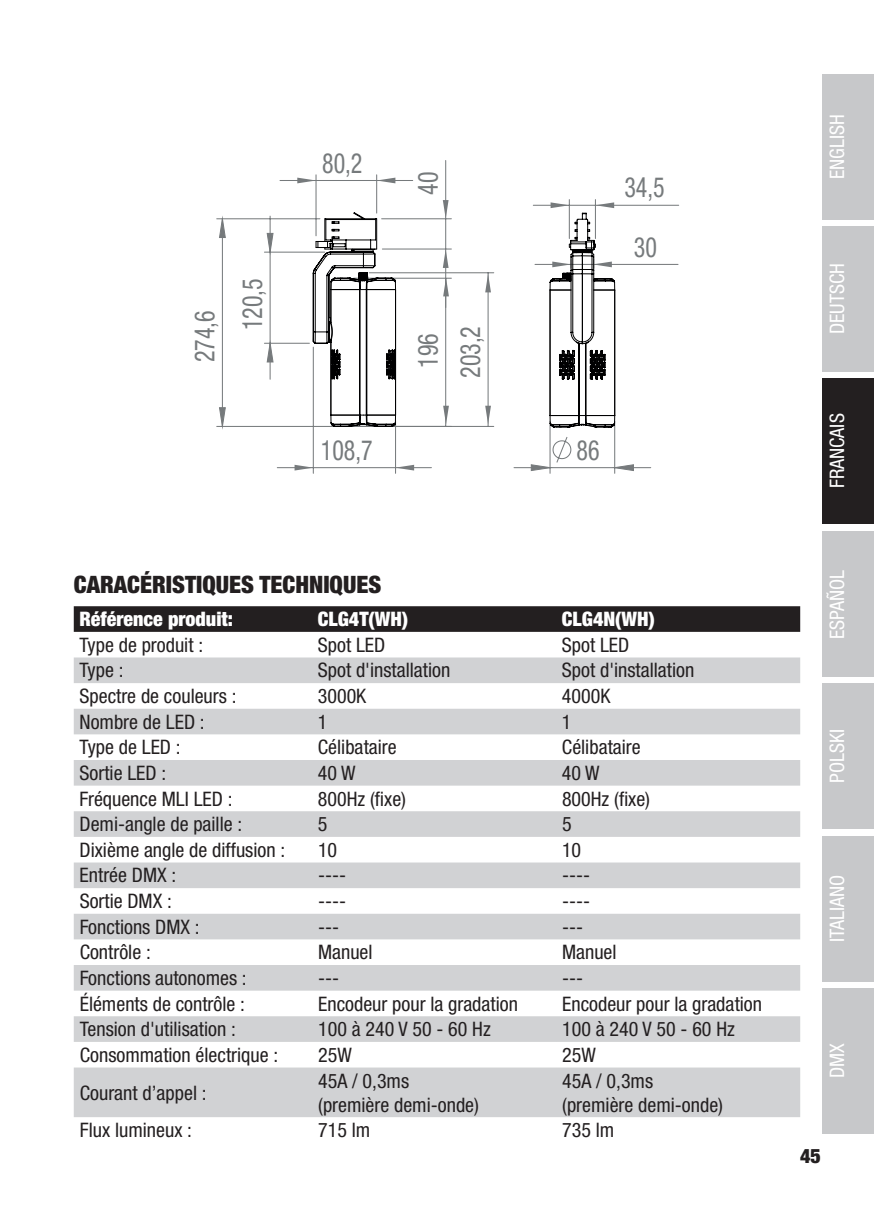
<style>
.page{position:relative;width:874px;height:1225px;background:#fff}
.page>*{position:absolute;margin:0;border:0;box-sizing:border-box;transform-origin:0 0}
.t1{font:condensed 27.8px/47.6px "Helvetica Neue LT Pro";color:#767a7c;scale:.86 1}
.t2{font:900 condensed 24px "Helvetica Neue LT Pro";color:#231f20}
.t3{font:condensed 20px/24px "Helvetica Neue LT Pro";color:#231f20}
.t4{font:condensed 20px "Helvetica Neue LT Std";color:#fff}
.t5{font:900 condensed 20px "Helvetica Neue LT Pro";color:#fff}
.t6{font:900 condensed 20px "Helvetica Neue LT Std";color:#231f20}
</style>
<div class="page">
<div style="left:821px;top:988px;width:52px;height:146px;background:#c7c8ca"></div>
<div style="left:821px;top:74px;width:52px;height:145px;background:#c7c8ca"></div>
<div style="left:821px;top:226px;width:52px;height:145px;background:#c7c8ca"></div>
<div style="left:821px;top:378px;width:52px;height:146px;background:#231f20"></div>
<div style="left:821px;top:531px;width:52px;height:146px;background:#c7c8ca"></div>
<div style="left:821px;top:683px;width:52px;height:146px;background:#c7c8ca"></div>
<div style="left:821px;top:836px;width:52px;height:145px;background:#c7c8ca"></div>
<hr style="left:313px;top:467px;width:82px;height:1px;background:#767a7c">
<hr style="left:277px;top:467px;width:36px;height:1px;background:#767a7c">
<hr style="left:395px;top:421px;width:1px;height:52px;background:#767a7c">
<hr style="left:312px;top:347px;width:1px;height:126px;background:#767a7c">
<hr style="left:376px;top:180px;width:36px;height:1px;background:#767a7c">
<hr style="left:316px;top:180px;width:60px;height:1px;background:#767a7c">
<hr style="left:280px;top:180px;width:36px;height:1px;background:#767a7c">
<hr style="left:376px;top:175px;width:1px;height:38px;background:#767a7c">
<hr style="left:315px;top:175px;width:1px;height:61px;background:#767a7c">
<hr style="left:445px;top:278px;width:1px;height:148px;background:#767a7c">
<hr style="left:353px;top:278px;width:98px;height:1px;background:#767a7c">
<hr style="left:487px;top:273px;width:1px;height:153px;background:#767a7c">
<hr style="left:354px;top:426px;width:139px;height:1px;background:#767a7c">
<hr style="left:369px;top:272px;width:124px;height:1px;background:#767a7c">
<hr style="left:269px;top:216px;width:1px;height:36px;background:#767a7c">
<hr style="left:264px;top:252px;width:60px;height:1px;background:#767a7c">
<hr style="left:264px;top:343px;width:45px;height:1px;background:#767a7c">
<hr style="left:445px;top:219px;width:1px;height:30px;background:#767a7c">
<hr style="left:381px;top:218px;width:70px;height:1px;background:#767a7c">
<hr style="left:382px;top:248px;width:69px;height:1px;background:#767a7c">
<hr style="left:217px;top:426px;width:154px;height:1px;background:#767a7c">
<hr style="left:217px;top:218px;width:103px;height:1px;background:#767a7c">
<svg style="left:294px;top:465px;width:19px;height:5px"></svg>
<hr style="left:395px;top:467px;width:36px;height:1px;background:#767a7c">
<svg style="left:396px;top:465px;width:18px;height:5px"></svg>
<svg style="left:376px;top:178px;width:19px;height:5px"></svg>
<svg style="left:297px;top:178px;width:19px;height:5px"></svg>
<hr style="left:445px;top:160px;width:1px;height:59px;background:#767a7c">
<svg style="left:442px;top:200px;width:6px;height:19px"></svg>
<svg style="left:485px;top:406px;width:5px;height:18px"></svg>
<svg style="left:443px;top:406px;width:5px;height:18px"></svg>
<svg style="left:443px;top:278px;width:5px;height:18px"></svg>
<svg style="left:485px;top:274px;width:5px;height:18px"></svg>
<svg style="left:218px;top:218px;width:56px;height:208px"></svg>
<svg style="left:312px;top:212px;width:84px;height:215px"></svg>
<hr style="left:445px;top:249px;width:1px;height:58px;background:#767a7c">
<svg style="left:442px;top:249px;width:6px;height:19px"></svg>
<hr style="left:513px;top:467px;width:36px;height:1px;background:#767a7c">
<hr style="left:614px;top:467px;width:36px;height:1px;background:#767a7c">
<hr style="left:549px;top:421px;width:1px;height:52px;background:#767a7c">
<hr style="left:614px;top:421px;width:1px;height:52px;background:#767a7c">
<hr style="left:595px;top:205px;width:83px;height:1px;background:#767a7c">
<hr style="left:594px;top:264px;width:83px;height:1px;background:#767a7c">
<hr style="left:533px;top:205px;width:36px;height:1px;background:#767a7c">
<hr style="left:594px;top:200px;width:1px;height:38px;background:#767a7c">
<hr style="left:568px;top:200px;width:1px;height:38px;background:#767a7c">
<hr style="left:534px;top:264px;width:36px;height:1px;background:#767a7c">
<svg style="left:530px;top:436px;width:104px;height:36px"></svg>
<svg style="left:548px;top:202px;width:67px;height:226px"></svg>
<svg style="left:74px;top:606px;width:725px;height:26px;background:#262223"></svg>
<svg style="left:74px;top:657px;width:725px;height:460px;fill:#d1d2d4"></svg>
<h1 class="t1" style="left:180px;top:330px;width:62px;text-indent:-32px;rotate:-90deg">274,6<br>120,5</h1>
<h1 class="t1" style="left:322px;top:139px;width:48px">80,2</h1>
<h1 class="t1" style="left:403px;top:195px;width:28px;rotate:-90deg">40</h1>
<h1 class="t1" style="left:624px;top:157px;width:48px;line-height:59.6px;text-align:center">34,5<br>30</h1>
<h1 class="t1" style="left:403px;top:368px;width:42px;rotate:-90deg">196</h1>
<h1 class="t1" style="left:446px;top:378px;width:62px;rotate:-90deg">203,2</h1>
<h1 class="t1" style="left:321px;top:426px;width:62px">108,7</h1>
<h1 class="t1" style="left:576px;top:426px;width:28px">86</h1>
<p class="t2" style="left:74px;top:570px;width:309px">CARACÉRISTIQUES TECHNIQUES</p>
<p class="t5" style="left:79px;top:607px;width:155px">Référence produit:</p>
<p class="t5" style="left:317px;top:607px;width:92px">CLG4T(WH)</p>
<p class="t5" style="left:561px;top:607px;width:94px">CLG4N(WH)</p>
<p class="t3" style="left:79px;top:632px;width:125px">Type de produit :</p>
<p class="t3" style="left:318px;top:632px;width:69px">Spot LED</p>
<p class="t3" style="left:561px;top:632px;width:69px">Spot LED</p>
<p class="t3" style="left:79px;top:658px;width:46px">Type :</p>
<p class="t3" style="left:318px;top:658px;width:134px">Spot d'installation</p>
<p class="t3" style="left:561px;top:658px;width:134px">Spot d'installation</p>
<p class="t3" style="left:79px;top:684px;width:158px">Spectre de couleurs :</p>
<p class="t3" style="left:318px;top:684px;width:50px">3000K</p>
<p class="t3" style="left:561px;top:684px;width:50px">4000K</p>
<p class="t3" style="left:79px;top:709px;width:127px">Nombre de LED :</p>
<p class="t3" style="left:318px;top:709px;width:11px">1</p>
<p class="t3" style="left:561px;top:709px;width:11px">1</p>
<p class="t3" style="left:79px;top:735px;width:103px">Type de LED :</p>
<p class="t3" style="left:318px;top:735px;width:80px">Célibataire</p>
<p class="t3" style="left:561px;top:735px;width:80px">Célibataire</p>
<p class="t3" style="left:79px;top:760px;width:88px">Sortie LED :</p>
<p class="t3" style="left:318px;top:760px;width:39px">40 W</p>
<p class="t3" style="left:561px;top:760px;width:39px">40 W</p>
<p class="t3" style="left:80px;top:786px;width:154px">Fréquence MLI LED :</p>
<p class="t3" style="left:318px;top:786px;width:90px">800Hz (fixe)</p>
<p class="t3" style="left:561px;top:786px;width:90px">800Hz (fixe)</p>
<p class="t3" style="left:80px;top:812px;width:164px">Demi-angle de paille :</p>
<p class="t3" style="left:318px;top:812px;width:11px">5</p>
<p class="t3" style="left:561px;top:812px;width:11px">5</p>
<p class="t3" style="left:80px;top:837px;width:207px">Dixième angle de diffusion :</p>
<p class="t3" style="left:318px;top:837px;width:21px">10</p>
<p class="t3" style="left:561px;top:837px;width:21px">10</p>
<p class="t3" style="left:80px;top:863px;width:98px">Entrée DMX :</p>
<p class="t3" style="left:318px;top:863px;width:30px">----</p>
<p class="t3" style="left:561px;top:863px;width:30px">----</p>
<p class="t3" style="left:80px;top:889px;width:94px">Sortie DMX :</p>
<p class="t3" style="left:318px;top:889px;width:30px">----</p>
<p class="t3" style="left:561px;top:889px;width:30px">----</p>
<p class="t3" style="left:80px;top:914px;width:121px">Fonctions DMX :</p>
<p class="t3" style="left:318px;top:914px;width:23px">---</p>
<p class="t3" style="left:562px;top:914px;width:23px">---</p>
<p class="t3" style="left:80px;top:940px;width:73px">Contrôle :</p>
<p class="t3" style="left:318px;top:940px;width:56px">Manuel</p>
<p class="t3" style="left:562px;top:940px;width:56px">Manuel</p>
<p class="t3" style="left:80px;top:965px;width:168px">Fonctions autonomes :</p>
<p class="t3" style="left:318px;top:965px;width:23px">---</p>
<p class="t3" style="left:562px;top:965px;width:23px">---</p>
<p class="t3" style="left:80px;top:991px;width:167px">Éléments de contrôle :</p>
<p class="t3" style="left:318px;top:991px;width:201px">Encodeur pour la gradation</p>
<p class="t3" style="left:562px;top:991px;width:201px">Encodeur pour la gradation</p>
<p class="t3" style="left:80px;top:1017px;width:158px">Tension d'utilisation :</p>
<p class="t3" style="left:318px;top:1017px;width:174px">100 à 240 V 50 - 60 Hz</p>
<p class="t3" style="left:562px;top:1017px;width:174px">100 à 240 V 50 - 60 Hz</p>
<p class="t3" style="left:80px;top:1042px;width:200px">Consommation électrique :</p>
<p class="t3" style="left:318px;top:1042px;width:35px">25W</p>
<p class="t3" style="left:562px;top:1042px;width:35px">25W</p>
<p class="t3" style="left:80px;top:1080px;width:128px">Courant d’appel :</p>
<p class="t3" style="left:318px;top:1068px;width:162px">45A / 0,3ms (première demi-onde)</p>
<p class="t3" style="left:562px;top:1068px;width:162px">45A / 0,3ms (première demi-onde)</p>
<p class="t3" style="left:80px;top:1117px;width:114px">Flux lumineux :</p>
<p class="t3" style="left:318px;top:1117px;width:54px">715 lm</p>
<p class="t3" style="left:562px;top:1117px;width:54px">735 lm</p>
<p class="t4" style="left:824px;top:179px;width:66px;rotate:-90deg">ENGLISH</p>
<p class="t4" style="left:824px;top:334px;width:73px;rotate:-90deg">DEUTSCH</p>
<p class="t4" style="left:824px;top:488px;width:76px;rotate:-90deg">FRANCAIS</p>
<p class="t4" style="left:825px;top:639px;width:71px;rotate:-90deg">ESPAÑOL</p>
<p class="t4" style="left:825px;top:783px;width:55px;rotate:-90deg">POLSKI</p>
<p class="t4" style="left:825px;top:942px;width:69px;rotate:-90deg">ITALIANO</p>
<p class="t4" style="left:825px;top:1078px;width:36px;rotate:-90deg">DMX</p>
<p class="t6" style="left:799px;top:1143px;width:22px">45</p>
</div>
